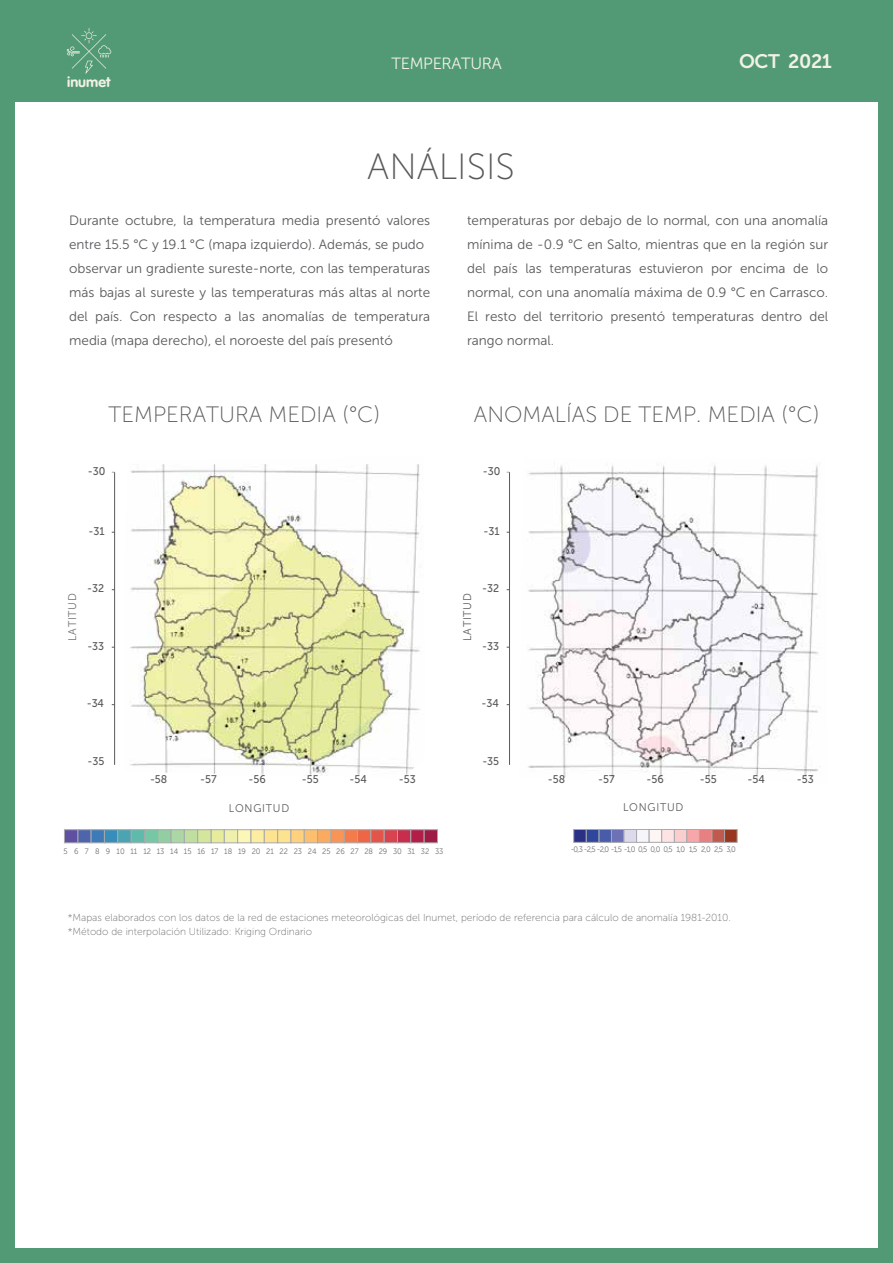
<style>
.page{position:relative;width:893px;height:1263px;background:#fff}
.page>*{position:absolute;margin:0;border:0;box-sizing:border-box;transform-origin:0 0}
.t1{font:36.45px "Museo Sans 100";color:#58595b}
.t2{font:22.2px "Museo Sans 100";color:#58595b}
.t3{font:19.5px "Museo Sans 700";letter-spacing:-.02em;color:#f2f1e6}
.t4{font:16.2px "Museo Sans 300";letter-spacing:-.02em;color:#f2f1e6}
.t5{font:14.25px "VAG Rounded Bold";color:#f2f1e6}
.t6{font:13.5px/24px "Museo Sans 300";color:#58595b}
.t7{font:11.1px "Museo Sans 500";letter-spacing:-.005em;color:#58595b;scale:.96 1}
.t8{font:11.1px "Museo Sans 300";letter-spacing:.075em;color:#58595b;scale:.96 1}
.t9{font:11.1px "Museo Sans 300";letter-spacing:.075em;color:#6d6e71;scale:.96 1}
.t10{font:10.2px/13.8px "Museo Sans 100";color:#6d6e71}
.t11{font:7.8px "Museo Sans 300";letter-spacing:.75em;color:#6d6e71;scale:.96 1}
</style>
<div class="page">
<img style="left:130px;top:464px;width:290px;height:312px">
<div style="left:0;top:101px;width:15px;height:1157px;background:#529a76"></div>
<div style="left:879px;top:92px;width:14px;height:1171px;background:#529a76"></div>
<div style="left:0;top:0;width:893px;height:102px;background:#529a76"></div>
<svg style="left:67px;top:28px;width:44px;height:46px"></svg>
<hr style="left:114px;top:472px;width:1px;height:293px;background:#58595b">
<hr style="left:509px;top:472px;width:1px;height:293px;background:#58595b">
<div style="left:144px;top:829px;width:14px;height:14px;background:#76c7a5;border:1px solid #a7a9ac"></div>
<div style="left:158px;top:829px;width:13px;height:14px;background:#91cfa3;border:1px solid #a7a9ac"></div>
<div style="left:171px;top:829px;width:14px;height:14px;background:#aad7a4;border:1px solid #a7a9ac"></div>
<div style="left:184px;top:829px;width:14px;height:14px;background:#c0dea0;border:1px solid #a7a9ac"></div>
<div style="left:131px;top:829px;width:14px;height:14px;background:#5ebaaa;border:1px solid #a7a9ac"></div>
<div style="left:211px;top:829px;width:13px;height:14px;background:#e7ec9d;border:1px solid #a7a9ac"></div>
<div style="left:224px;top:829px;width:14px;height:14px;background:#eff0ab;border:1px solid #a7a9ac"></div>
<div style="left:237px;top:829px;width:14px;height:14px;background:#fdf7b7;border:1px solid #a7a9ac"></div>
<div style="left:251px;top:829px;width:13px;height:14px;background:#fdeda1;border:1px solid #a7a9ac"></div>
<div style="left:197px;top:829px;width:14px;height:14px;background:#d4e59c;border:1px solid #a7a9ac"></div>
<div style="left:277px;top:829px;width:14px;height:14px;background:#fde28f;border:1px solid #a7a9ac"></div>
<div style="left:291px;top:829px;width:13px;height:14px;background:#ffd17f;border:1px solid #a7a9ac"></div>
<div style="left:304px;top:829px;width:14px;height:14px;background:#fdbf6e;border:1px solid #a7a9ac"></div>
<div style="left:317px;top:829px;width:14px;height:14px;background:#faab60;border:1px solid #a7a9ac"></div>
<div style="left:331px;top:829px;width:13px;height:14px;background:#f79456;border:1px solid #a7a9ac"></div>
<div style="left:344px;top:829px;width:14px;height:14px;background:#f47b4a;border:1px solid #a7a9ac"></div>
<div style="left:357px;top:829px;width:14px;height:14px;background:#ed6645;border:1px solid #a7a9ac"></div>
<div style="left:371px;top:829px;width:13px;height:14px;background:#e45549;border:1px solid #a7a9ac"></div>
<div style="left:384px;top:829px;width:14px;height:14px;background:#d7434e;border:1px solid #a7a9ac"></div>
<div style="left:397px;top:829px;width:14px;height:14px;background:#c72e4d;border:1px solid #a7a9ac"></div>
<div style="left:411px;top:829px;width:13px;height:14px;background:#b31e49;border:1px solid #a7a9ac"></div>
<div style="left:424px;top:829px;width:14px;height:14px;background:#9d1b45;border:1px solid #a7a9ac"></div>
<div style="left:264px;top:829px;width:14px;height:14px;background:#fde28f;border:1px solid #a7a9ac"></div>
<div style="left:78px;top:829px;width:13px;height:14px;background:#4e65ac;border:1px solid #a7a9ac"></div>
<div style="left:91px;top:829px;width:14px;height:14px;background:#3d7ab7;border:1px solid #a7a9ac"></div>
<div style="left:104px;top:829px;width:14px;height:14px;background:#378eba;border:1px solid #a7a9ac"></div>
<div style="left:118px;top:829px;width:13px;height:14px;background:#4ba4b1;border:1px solid #a7a9ac"></div>
<div style="left:64px;top:829px;width:14px;height:14px;background:#5f50a1;border:1px solid #a7a9ac"></div>
<div style="left:573px;top:829px;width:13px;height:13px;background:#2b3087;border:1px solid #a8a9ac"></div>
<div style="left:599px;top:829px;width:13px;height:13px;background:#495ca9;border:1px solid #a8a9ac"></div>
<div style="left:611px;top:829px;width:13px;height:13px;background:#6d71b5;border:1px solid #a8a9ac"></div>
<div style="left:624px;top:829px;width:13px;height:13px;background:#dcd9ed;border:1px solid #a8a9ac"></div>
<div style="left:636px;top:829px;width:13px;height:13px;background:#f5f5fa;border:1px solid #a8a9ac"></div>
<div style="left:586px;top:829px;width:13px;height:13px;background:#2f469d;border:1px solid #a8a9ac"></div>
<div style="left:649px;top:829px;width:13px;height:13px;background:#fef5f5;border:1px solid #a8a9ac"></div>
<div style="left:674px;top:829px;width:13px;height:13px;background:#fbcece;border:1px solid #a8a9ac"></div>
<div style="left:687px;top:829px;width:13px;height:13px;background:#f7a7a9;border:1px solid #a8a9ac"></div>
<div style="left:699px;top:829px;width:13px;height:13px;background:#e78081;border:1px solid #a8a9ac"></div>
<div style="left:712px;top:829px;width:13px;height:13px;background:#c15a4e;border:1px solid #a8a9ac"></div>
<div style="left:724px;top:829px;width:13px;height:13px;background:#983620;border:1px solid #a8a9ac"></div>
<div style="left:661px;top:829px;width:13px;height:13px;background:#fde3e3;border:1px solid #a8a9ac"></div>
<div style="left:0;top:1248px;width:893px;height:15px;background:#529a76"></div>
<img style="left:528px;top:465px;width:291px;height:314px">
<p class="t5" style="left:67px;top:74px;width:45px">inumet</p>
<p class="t4" style="left:391px;top:54px;width:112px">TEMPERATURA</p>
<h1 class="t1" style="left:367px;top:147px;width:149px">ANÁLISIS</h1>
<h3 class="t3" style="left:739px;top:50px;width:94px">OCT 2021</h3>
<p class="t6" style="left:69px;top:209px;width:363px">Durante octubre, la temperatura media presentó valores entre 15.5 °C y 19.1 °C (mapa izquierdo). Además, se pudo observar un gradiente sureste-norte, con las temperaturas más bajas al sureste y las temperaturas más altas al norte del país. Con respecto a las anomalías de temperatura media (mapa derecho), el noroeste del país presentó</p>
<p class="t6" style="left:467px;top:209px;width:363px;text-align:justify">temperaturas por debajo de lo normal, con una anomalía mínima de -0.9 °C en Salto, mientras que en la región sur del país las temperaturas estuvieron por encima de lo normal, con una anomalía máxima de 0.9 °C en Carrasco.<br>El resto del territorio presentó temperaturas dentro del rango normal.</p>
<h2 class="t2" style="left:109px;top:403px;width:274px">TEMPERATURA MEDIA (°C)</h2>
<h2 class="t2" style="left:474px;top:403px;width:347px">ANOMALÍAS DE TEMP. MEDIA (°C)</h2>
<p class="t7" style="left:88px;top:465px;width:20px">-30</p>
<p class="t7" style="left:483px;top:465px;width:20px">-30</p>
<p class="t7" style="left:89px;top:525px;width:18px">-31</p>
<p class="t7" style="left:484px;top:525px;width:18px">-31</p>
<p class="t9" style="left:66px;top:641px;width:51px;rotate:-90deg">LATITUD</p>
<p class="t7" style="left:87px;top:582px;width:19px">-32</p>
<p class="t7" style="left:87px;top:640px;width:19px">-33</p>
<p class="t8" style="left:461px;top:641px;width:51px;rotate:-90deg">LATITUD</p>
<p class="t7" style="left:482px;top:582px;width:19px">-32</p>
<p class="t7" style="left:482px;top:640px;width:19px">-33</p>
<p class="t7" style="left:87px;top:697px;width:20px">-34</p>
<p class="t7" style="left:482px;top:697px;width:20px">-34</p>
<p class="t7" style="left:87px;top:755px;width:19px">-35</p>
<p class="t7" style="left:482px;top:755px;width:19px">-35</p>
<p class="t7" style="left:150px;top:773px;width:20px">-58</p>
<p class="t7" style="left:200px;top:773px;width:19px">-57</p>
<p class="t7" style="left:249px;top:773px;width:19px">-56</p>
<p class="t7" style="left:302px;top:773px;width:19px">-55</p>
<p class="t7" style="left:350px;top:773px;width:20px">-54</p>
<p class="t7" style="left:399px;top:773px;width:19px">-53</p>
<p class="t8" style="left:229px;top:803px;width:64px">LONGITUD</p>
<p class="t11" style="left:64px;top:847px;width:397px">56789101112131415161718192021222324252627282930313233</p>
<p class="t7" style="left:548px;top:773px;width:20px">-58</p>
<p class="t7" style="left:598px;top:773px;width:19px">-57</p>
<p class="t7" style="left:647px;top:773px;width:19px">-56</p>
<p class="t7" style="left:700px;top:773px;width:19px">-55</p>
<p class="t7" style="left:747px;top:773px;width:20px">-54</p>
<p class="t7" style="left:797px;top:773px;width:19px">-53</p>
<p class="t8" style="left:623px;top:801px;width:64px">LONGITUD</p>
<p class="t11" style="left:570px;top:845px;width:174px">-0,3 -2,5 -2,0 -1,5 -1,0 0,5 0,0 0,5 1,0 1,5 2,0 2,5 3,0</p>
<p class="t10" style="left:68px;top:911px;width:665px">*Mapas elaborados con los datos de la red de estaciones meteorológicas del Inumet, período de referencia para cálculo de anomalía 1981-2010. *Método de interpolación Utilizado: Kriging Ordinario</p>
</div>
